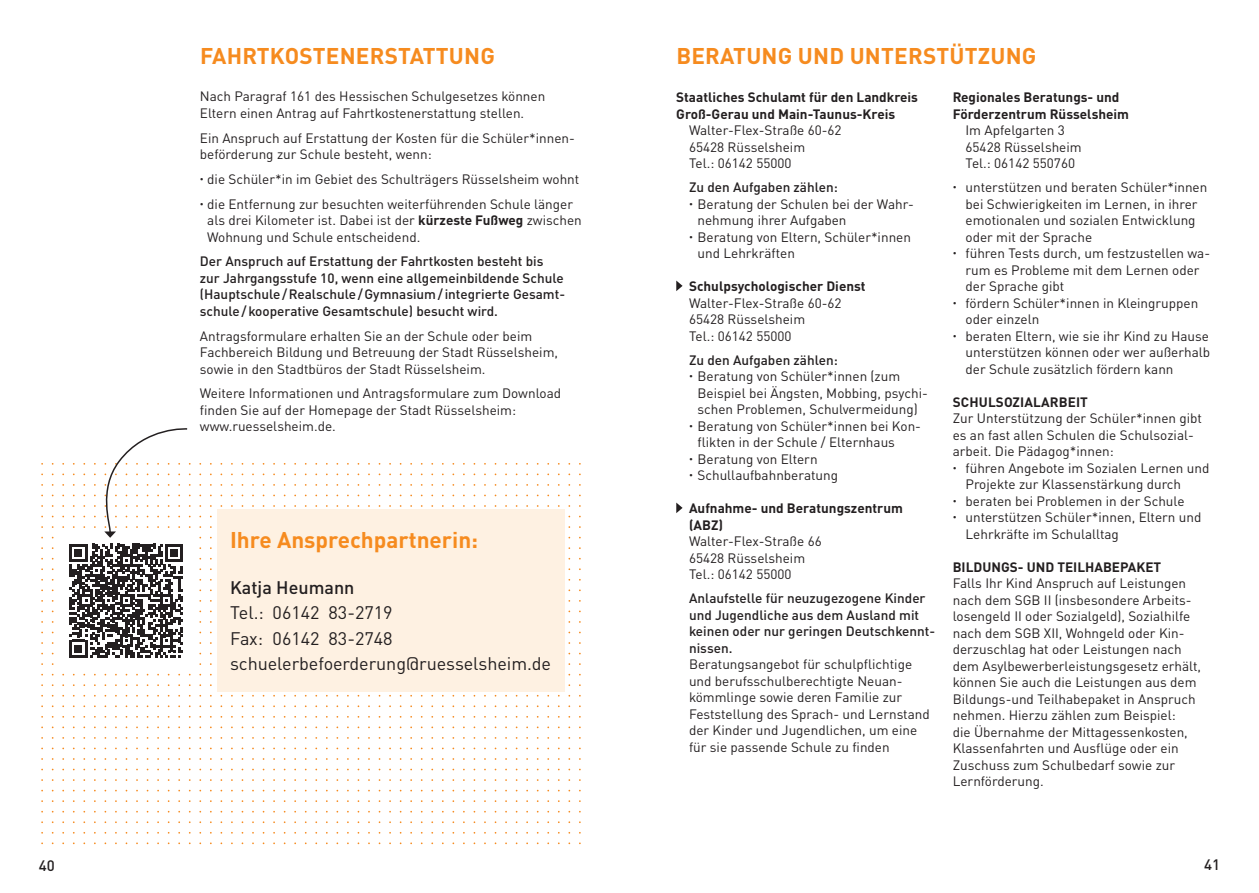
<style>
.page{position:relative;width:1259px;height:893px;background:#fff}
.page>*{position:absolute;margin:0;border:0;box-sizing:border-box;transform-origin:0 0}
.t1{font:700 22.5px "DINOT";letter-spacing:.01em;color:#f68b1f}
.t2{font:18px/25.2px "DINOT";letter-spacing:-.005em;color:#231f20}
.t3{font:500 18px "DINOT";color:#231f20}
.t4{font:500 15px "DINOT";color:#231f20}
.t5{font:13.5px/16.5px "DINOT";color:#231f20}
.t6{font:500 13.5px/16.5px "DINOT";color:#231f20}
.t7{font:700 13.5px/16.5px "DINOT";color:#231f20}
.s1{font-weight:700}
</style>
<div class="page">
<svg style="left:676px;top:281px;width:6px;height:10px"></svg>
<svg style="left:676px;top:503px;width:6px;height:10px"></svg>
<div style="left:217px;top:509px;width:347px;height:183px;background:#fef1e2"></div>
<svg style="left:70px;top:544px;width:56px;height:113px"></svg>
<svg style="left:126px;top:544px;width:22px;height:113px"></svg>
<svg style="left:148px;top:544px;width:30px;height:113px"></svg>
<hr style="left:180px;top:544px;width:3px;height:18px;background:#231f20">
<svg style="left:178px;top:559px;width:5px;height:98px"></svg>
<svg style="left:94px;top:428px;width:95px;height:110px"></svg>
<h1 class="t1" style="left:200px;top:38px;width:296px">FAHRTKOSTENERSTATTUNG</h1>
<p class="t5" style="left:200px;top:87px;width:347px">Nach Paragraf 161 des Hessischen Schulgesetzes können<br>Eltern einen Antrag auf Fahrtkostenerstattung stellen.</p>
<p class="t5" style="left:200px;top:129px;width:376px">Ein Anspruch auf Erstattung der Kosten für die Schüler*innen&shy;beförderung zur Schule besteht, wenn:</p>
<p class="t5" style="left:200px;top:166px;width:381px;line-height:24.8px"><span class="s1">·</span> die Schüler*in im Gebiet des Schulträgers Rüsselsheim wohnt <span class="s1">·</span> die Entfernung zur besuchten weiterführenden Schule länger</p>
<p class="t5" style="left:207px;top:211px;width:376px">als drei Kilometer ist. Dabei ist der <span class="s1">kürzeste Fußweg</span> zwischen<br>Wohnung und Schule entscheidend.</p>
<p class="t6" style="left:200px;top:252px;width:367px">Der Anspruch auf Erstattung der Fahrtkosten besteht bis zur Jahrgangsstufe 10, wenn eine allgemeinbildende Schule (Hauptschule/Realschule/Gymnasium/integrierte Gesamt&shy;schule/kooperative Gesamtschule) besucht wird.</p>
<p class="t5" style="left:200px;top:327px;width:360px">Antragsformulare erhalten Sie an der Schule oder beim<br>Fachbereich Bildung und Betreuung der Stadt Rüsselsheim, sowie in den Stadtbüros der Stadt Rüsselsheim.</p>
<p class="t5" style="left:200px;top:384px;width:363px">Weitere Informationen und Antragsformulare zum Download finden Sie auf der Homepage der Stadt Rüsselsheim: www.ruesselsheim.de.</p>
<h1 class="t1" style="left:230px;top:522px;width:250px">Ihre Ansprechpartnerin:</h1>
<h2 class="t3" style="left:230px;top:574px;width:126px">Katja Heumann</h2>
<h2 class="t2" style="left:230px;top:599px;width:322px">Tel.: 06142 83-2719<br>Fax: 06142 83-2748 schuelerbefoerderung@ruesselsheim.de</h2>
<h1 class="t1" style="left:676px;top:38px;width:362px">BERATUNG UND UNTERSTÜTZUNG</h1>
<p class="t7" style="left:676px;top:88px;width:243px">Staatliches Schulamt für den Landkreis<br>Groß-Gerau und Main-Taunus-Kreis</p>
<p class="t5" style="left:689px;top:121px;width:154px">Walter-Flex-Straße 60-62<br>65428 Rüsselsheim<br>Tel.: 06142 55000</p>
<p class="t6" style="left:689px;top:178px;width:150px">Zu den Aufgaben zählen:</p>
<p class="t5" style="left:689px;top:195px;width:226px"><span class="s1">·</span> Beratung der Schulen bei der Wahr-</p>
<p class="t5" style="left:697px;top:211px;width:150px">nehmung ihrer Aufgaben</p>
<p class="t5" style="left:689px;top:228px;width:223px"><span class="s1">·</span> Beratung von Eltern, Schüler*innen</p>
<p class="t5" style="left:697px;top:244px;width:99px">und Lehrkräften</p>
<p class="t7" style="left:689px;top:277px;width:178px">Schulpsychologischer Dienst</p>
<p class="t5" style="left:689px;top:294px;width:154px">Walter-Flex-Straße 60-62<br>65428 Rüsselsheim<br>Tel.: 06142 55000</p>
<p class="t6" style="left:689px;top:351px;width:150px">Zu den Aufgaben zählen:</p>
<p class="t5" style="left:689px;top:367px;width:213px"><span class="s1">·</span> Beratung von Schüler*innen (zum</p>
<p class="t5" style="left:697px;top:384px;width:232px">Beispiel bei Ängsten, Mobbing, psychi-</p>
<p class="t5" style="left:697px;top:400px;width:222px">schen Problemen, Schulvermeidung)</p>
<p class="t5" style="left:689px;top:417px;width:233px"><span class="s1">·</span> Beratung von Schüler*innen bei Kon-</p>
<p class="t5" style="left:697px;top:433px;width:199px">flikten in der Schule / Elternhaus</p>
<p class="t5" style="left:689px;top:450px;width:130px"><span class="s1">·</span> Beratung von Eltern</p>
<p class="t5" style="left:689px;top:466px;width:151px"><span class="s1">·</span> Schullaufbahnberatung</p>
<p class="t7" style="left:689px;top:499px;width:215px">Aufnahme- und Beratungszentrum (ABZ)</p>
<p class="t5" style="left:689px;top:532px;width:134px">Walter-Flex-Straße 66<br>65428 Rüsselsheim<br>Tel.: 06142 55000</p>
<p class="t6" style="left:689px;top:589px;width:248px">Anlaufstelle für neuzugezogene Kinder und Jugendliche aus dem Ausland mit keinen oder nur geringen Deutschkennt&shy;nissen.</p>
<p class="t5" style="left:689px;top:655px;width:242px">Beratungsangebot für schulpflichtige und berufsschulberechtigte Neuan&shy;kömmlinge sowie deren Familie zur Feststellung des Sprach- und Lernstand der Kinder und Jugendlichen, um eine für sie passende Schule zu finden</p>
<p class="t7" style="left:952px;top:88px;width:178px">Regionales Beratungs- und<br>Förderzentrum Rüsselsheim</p>
<p class="t5" style="left:965px;top:121px;width:118px">Im Apfelgarten 3<br>65428 Rüsselsheim<br>Tel.: 06142 550760</p>
<p class="t5" style="left:952px;top:178px;width:256px"><span class="s1">·</span> unterstützen und beraten Schüler*innen</p>
<p class="t5" style="left:965px;top:195px;width:234px">bei Schwierigkeiten im Lernen, in ihrer</p>
<p class="t5" style="left:965px;top:211px;width:232px">emotionalen und sozialen Entwicklung</p>
<p class="t5" style="left:965px;top:228px;width:128px">oder mit der Sprache</p>
<p class="t5" style="left:952px;top:244px;width:259px"><span class="s1">·</span> führen Tests durch, um festzustellen wa-</p>
<p class="t5" style="left:965px;top:261px;width:235px">rum es Probleme mit dem Lernen oder</p>
<p class="t5" style="left:965px;top:277px;width:100px">der Sprache gibt</p>
<p class="t5" style="left:952px;top:294px;width:247px"><span class="s1">·</span> fördern Schüler*innen in Kleingruppen</p>
<p class="t5" style="left:965px;top:310px;width:75px">oder einzeln</p>
<p class="t5" style="left:952px;top:327px;width:258px"><span class="s1">·</span> beraten Eltern, wie sie ihr Kind zu Hause</p>
<p class="t5" style="left:965px;top:343px;width:246px">unterstützen können oder wer außerhalb</p>
<p class="t5" style="left:965px;top:360px;width:210px">der Schule zusätzlich fördern kann</p>
<p class="t7" style="left:953px;top:393px;width:137px">SCHULSOZIALARBEIT</p>
<p class="t5" style="left:952px;top:409px;width:251px">Zur Unterstützung der Schüler*innen gibt</p>
<p class="t5" style="left:952px;top:426px;width:243px">es an fast allen Schulen die Schulsozial-</p>
<p class="t5" style="left:952px;top:442px;width:163px">arbeit. Die Pädagog*innen:</p>
<p class="t5" style="left:952px;top:459px;width:258px"><span class="s1">·</span> führen Angebote im Sozialen Lernen und</p>
<p class="t5" style="left:965px;top:475px;width:217px">Projekte zur Klassenstärkung durch</p>
<p class="t5" style="left:952px;top:492px;width:233px"><span class="s1">·</span> beraten bei Problemen in der Schule</p>
<p class="t5" style="left:952px;top:508px;width:250px"><span class="s1">·</span> unterstützen Schüler*innen, Eltern und</p>
<p class="t5" style="left:965px;top:525px;width:155px">Lehrkräfte im Schulalltag</p>
<p class="t7" style="left:952px;top:558px;width:210px">BILDUNGS- UND TEILHABEPAKET</p>
<p class="t5" style="left:952px;top:574px;width:250px">Falls Ihr Kind Anspruch auf Leistungen nach dem SGB II (insbesondere Arbeits&shy;losengeld II oder Sozialgeld), Sozialhilfe nach dem SGB XII, Wohngeld oder Kin&shy;derzuschlag hat oder Leistungen nach dem Asylbewerberleistungsgesetz erhält, können Sie auch die Leistungen aus dem Bildungs-und Teilhabepaket in Anspruch nehmen. Hierzu zählen zum Beispiel:<br>die Übernahme der Mittagessenkosten, Klassenfahrten und Ausflüge oder ein Zuschuss zum Schulbedarf sowie zur Lernförderung.</p>
<p class="t4" style="left:39px;top:853px;width:17px">40</p>
<p class="t4" style="left:1204px;top:853px;width:17px">41</p>
</div>
